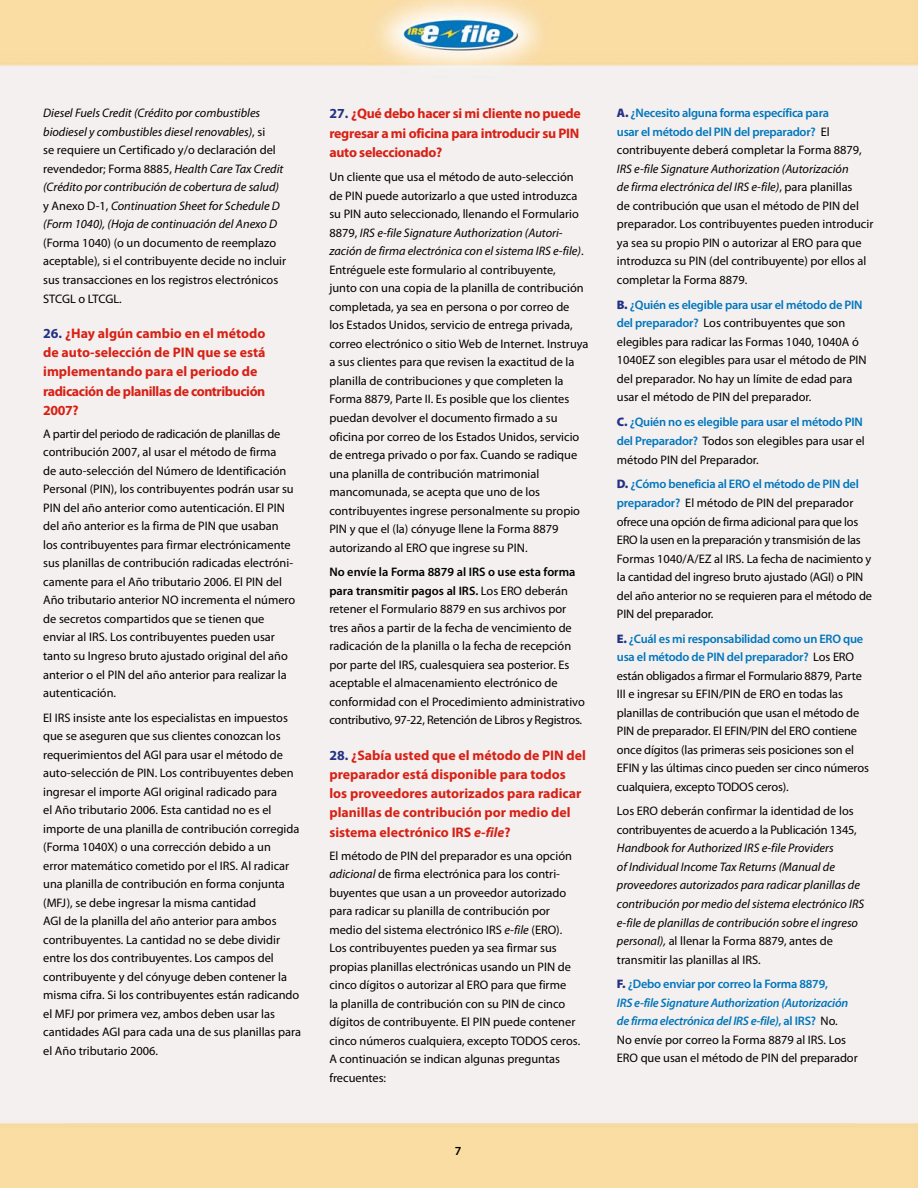
<style>
.page{position:relative;width:918px;height:1188px;background:#fff}
.page>*{position:absolute;margin:0;border:0;box-sizing:border-box;transform-origin:0 0}
.t1{font:700 13.8px/19.2px "Myriad Pro";color:#d72116}
.t2{font:12.3px/18.5px "Myriad Pro";color:#000}
.t3{font:italic 12.3px/18.5px "Myriad Pro";color:#000}
.t4{font:600 12.3px/18.6px "Myriad Pro";letter-spacing:-.02em;color:#0076bd}
.t5{font:italic 600 12.3px/18.5px "Myriad Pro";letter-spacing:-.02em;color:#0076bd}
.t6{font:12.3px/18.6px "Myriad Pro";letter-spacing:-.02em;color:#000}
.t7{font:600 12.3px "Myriad Pro";color:#000}
.s1{font-style:normal}
.s2{color:#243285}
.s3{font-style:italic}
.s4{font-weight:600}
.s5{font-weight:900;color:#243285}
.s6{font-weight:400;color:#000}
.s7{font-weight:600;color:#0076bd}
.s8{font-weight:900;font-style:normal;color:#243285}
.s9{font-weight:400;font-style:normal;color:#000}
</style>
<div class="page">
<img style="left:0;top:0;width:918px;height:1188px">
<p class="t3" style="left:43px;top:104px;width:242px">Diesel Fuels Credit (Crédito por combustibles biodiesel y combustibles diesel renovables)<span class="s1">, si<br>se requiere un Certificado y/o declaración del revendedor; Forma 8885,</span> Health Care Tax Credit (Crédito por contribución de cobertura de salud) <span class="s1">y Anexo D-1,</span> Continuation Sheet for Schedule D (Form 1040), (Hoja de continuación del Anexo D</p>
<p class="t2" style="left:43px;top:234px;width:245px">(Forma 1040) (o un documento de reemplazo aceptable), si el contribuyente decide no incluir sus transacciones en los registros electrónicos STCGL o LTCGL.</p>
<p class="t1" style="left:43px;top:324px;width:224px"><span class="s2">26.</span> ¿Hay algún cambio en el método de auto-selección de PIN que se está implementando para el periodo de radicación de planillas de contribución<br>2007?</p>
<p class="t2" style="left:43px;top:425px;width:254px">A partir del periodo de radicación de planillas de contribución 2007, al usar el método de firma<br>de auto-selección del Número de Identificación Personal (PIN), los contribuyentes podrán usar su PIN del año anterior como autenticación. El PIN del año anterior es la firma de PIN que usaban los contribuyentes para firmar electrónicamente sus planillas de contribución radicadas electróni&shy;camente para el Año tributario 2006. El PIN del Año tributario anterior NO incrementa el número de secretos compartidos que se tienen que enviar al IRS. Los contribuyentes pueden usar tanto su Ingreso bruto ajustado original del año anterior o el PIN del año anterior para realizar la autenticación.</p>
<p class="t2" style="left:43px;top:708px;width:259px">El IRS insiste ante los especialistas en impuestos que se aseguren que sus clientes conozcan los requerimientos del AGI para usar el método de auto-selección de PIN. Los contribuyentes deben ingresar el importe AGI original radicado para<br>el Año tributario 2006. Esta cantidad no es el importe de una planilla de contribución corregida (Forma 1040X) o una corrección debido a un<br>error matemático cometido por el IRS. Al radicar una planilla de contribución en forma conjunta (MFJ), se debe ingresar la misma cantidad<br>AGI de la planilla del año anterior para ambos contribuyentes. La cantidad no se debe dividir entre los dos contribuyentes. Los campos del contribuyente y del cónyuge deben contener la misma cifra. Si los contribuyentes están radicando el MFJ por primera vez, ambos deben usar las cantidades AGI para cada una de sus planillas para el Año tributario 2006.</p>
<p class="t1" style="left:329px;top:104px;width:253px;text-align:justify"><span class="s2">27.</span> ¿Qué debo hacer si mi cliente no puede regresar a mi oficina para introducir su PIN auto seleccionado?</p>
<p class="t2" style="left:329px;top:168px;width:261px">Un cliente que usa el método de auto-selección de PIN puede autorizarlo a que usted introduzca su PIN auto seleccionado, llenando el Formulario 8879, <span class="s3">IRS e-file Signature Authorization (Autori&shy;zación de firma electrónica con el sistema IRS e-file)</span>.<br>Entréguele este formulario al contribuyente,<br>junto con una copia de la planilla de contribución completada, ya sea en persona o por correo de<br>los Estados Unidos, servicio de entrega privada, correo electrónico o sitio Web de Internet. Instruya a sus clientes para que revisen la exactitud de la planilla de contribuciones y que completen la Forma 8879, Parte II. Es posible que los clientes puedan devolver el documento firmado a su oficina por correo de los Estados Unidos, servicio de entrega privado o por fax. Cuando se radique una planilla de contribución matrimonial mancomunada, se acepta que uno de los contribuyentes ingrese personalmente su propio PIN y que el (la) cónyuge llene la Forma 8879 autorizando al ERO que ingrese su PIN.</p>
<p class="t2" style="left:329px;top:563px;width:257px"><span class="s4">No envíe la Forma 8879 al IRS o use esta forma para transmitir pagos al IRS.</span> Los ERO deberán retener el Formulario 8879 en sus archivos por tres años a partir de la fecha de vencimiento de radicación de la planilla o la fecha de recepción por parte del IRS, cualesquiera sea posterior. Es aceptable el almacenamiento electrónico de conformidad con el Procedimiento administrativo contributivo, 97-22, Retención de Libros y Registros.</p>
<p class="t1" style="left:329px;top:746px;width:258px"><span class="s2">28.</span> ¿Sabía usted que el método de PIN del preparador está disponible para todos los proveedores autorizados para radicar planillas de contribución por medio del sistema electrónico IRS <span class="s3">e-file</span>?</p>
<p class="t2" style="left:329px;top:846px;width:252px">El método de PIN del preparador es una opción <span class="s3">adicional</span> de firma electrónica para los contri&shy;buyentes que usan a un proveedor autorizado para radicar su planilla de contribución por medio del sistema electrónico IRS <span class="s3">e-file</span> (ERO).<br>Los contribuyentes pueden ya sea firmar sus propias planillas electrónicas usando un PIN de cinco dígitos o autorizar al ERO para que firme<br>la planilla de contribución con su PIN de cinco dígitos de contribuyente. El PIN puede contener cinco números cualquiera, excepto TODOS ceros.<br>A continuación se indican algunas preguntas frecuentes:</p>
<p class="t7" style="left:455px;top:1144px;width:8px">7</p>
<p class="t4" style="left:617px;top:104px;width:246px"><span class="s5">A.</span> ¿Necesito alguna forma específica para<br>usar el método del PIN del preparador? <span class="s6">El contribuyente deberá completar la Forma 8879,</span></p>
<p class="t2" style="left:617px;top:160px;width:258px"><span class="s3">IRS e-file Signature Authorization (Autorización<br>de firma electrónica del IRS e-file)</span>, para planillas<br>de contribución que usan el método de PIN del preparador. Los contribuyentes pueden introducir ya sea su propio PIN o autorizar al ERO para que introduzca su PIN (del contribuyente) por ellos al completar la Forma 8879.</p>
<p class="t2" style="left:617px;top:295px;width:251px"><span class="s5">B.</span> <span class="s7">¿Quién es elegible para usar el método de PIN del preparador?</span> Los contribuyentes que son elegibles para radicar las Formas 1040, 1040A ó 1040EZ son elegibles para usar el método de PIN del preparador. No hay un límite de edad para usar el método de PIN del preparador.</p>
<p class="t4" style="left:617px;top:413px;width:250px"><span class="s5">C.</span> ¿Quién no es elegible para usar el método PIN del Preparador? <span class="s6">Todos son elegibles para usar el método PIN del Preparador.</span></p>
<p class="t2" style="left:617px;top:475px;width:257px"><span class="s5">D.</span> <span class="s7">¿Cómo beneficia al ERO el método de PIN del preparador?</span> El método de PIN del preparador ofrece una opción de firma adicional para que los ERO la usen en la preparación y transmisión de las Formas 1040/A/EZ al IRS. La fecha de nacimiento y la cantidad del ingreso bruto ajustado (AGI) o PIN del año anterior no se requieren para el método de PIN del preparador.</p>
<p class="t2" style="left:617px;top:630px;width:254px"><span class="s5">E.</span> <span class="s7">¿Cuál es mi responsabilidad como un ERO que usa el método de PIN del preparador?</span> Los ERO están obligados a firmar el Formulario 8879, Parte III e ingresar su EFIN/PIN de ERO en todas las planillas de contribución que usan el método de PIN de preparador. El EFIN/PIN del ERO contiene once dígitos (las primeras seis posiciones son el EFIN y las últimas cinco pueden ser cinco números cualquiera, excepto TODOS ceros).</p>
<p class="t6" style="left:617px;top:802px;width:241px">Los ERO deberán confirmar la identidad de los contribuyentes de acuerdo a la Publicación 1345,</p>
<p class="t3" style="left:617px;top:839px;width:249px">Handbook for Authorized IRS e-file Providers<br>of Individual Income Tax Returns (Manual de proveedores autorizados para radicar planillas de contribución por medio del sistema electrónico IRS e-file de planillas de contribución sobre el ingreso personal), <span class="s1">al llenar la Forma 8879, antes de transmitir las planillas al IRS.</span></p>
<p class="t5" style="left:617px;top:975px;width:242px"><span class="s8">F.</span> <span class="s1">¿Debo enviar por correo la Forma 8879,<br></span>IRS e-file Signature Authorization (Autorización de firma electrónica del IRS e-file)<span class="s1">, al IRS?</span> <span class="s9">No.<br>No envíe por correo la Forma 8879 al IRS. Los ERO que usan el método de PIN del preparador</span></p>
</div>
